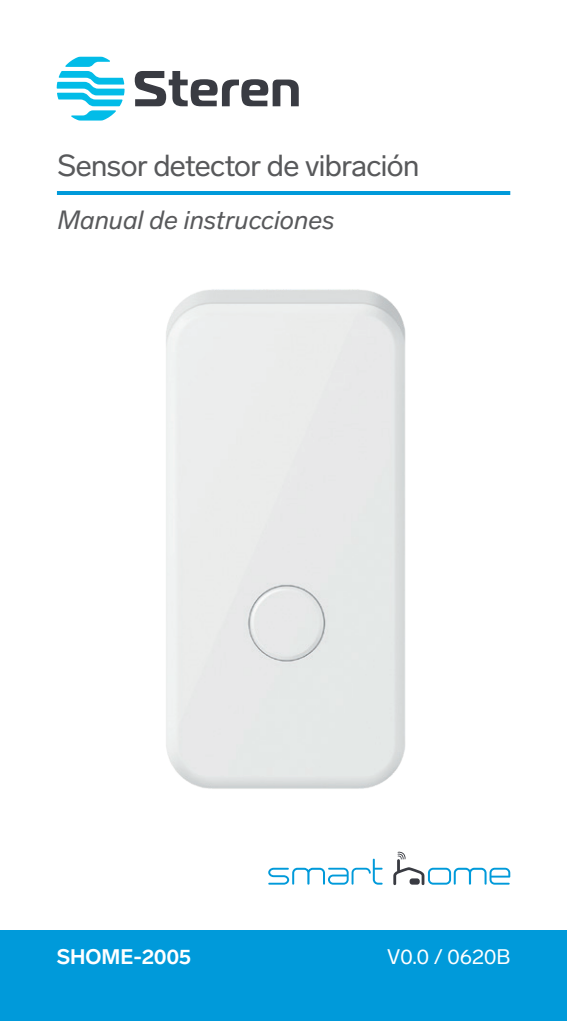
<style>
.page{position:relative;width:567px;height:1021px;background:#fff}
.page>*{position:absolute;margin:0;border:0;box-sizing:border-box;transform-origin:0 0}
.t1{font:30px "Lab Grotesque";letter-spacing:-.02em;color:#58595b}
.t2{font:italic 26px "Lab Grotesque";color:#58595b}
.t3{font:700 20.8px "Lab Grotesque";color:#fff}
.t4{font:20.8px "Lab Grotesque";color:#fff}
</style>
<div class="page">
<div style="left:0;top:930px;width:567px;height:90px;background:#009ada"></div>
<svg style="left:268px;top:858px;width:115px;height:26px"></svg>
<svg style="left:393px;top:852px;width:117px;height:33px"></svg>
<hr style="left:57px;top:191px;width:453px;height:4px;background:#009ada">
<svg style="left:57px;top:57px;width:68px;height:63px"></svg>
<svg style="left:135px;top:71px;width:164px;height:35px"></svg>
<img style="left:166px;top:289px;width:240px;height:563px">
<p class="t1" style="left:57px;top:147px;width:364px">Sensor detector de vibración</p>
<p class="t2" style="left:57px;top:205px;width:279px">Manual de instrucciones</p>
<p class="t3" style="left:57px;top:944px;width:136px">SHOME-2005</p>
<p class="t4" style="left:387px;top:944px;width:125px">V0.0 / 0620B</p>
</div>
